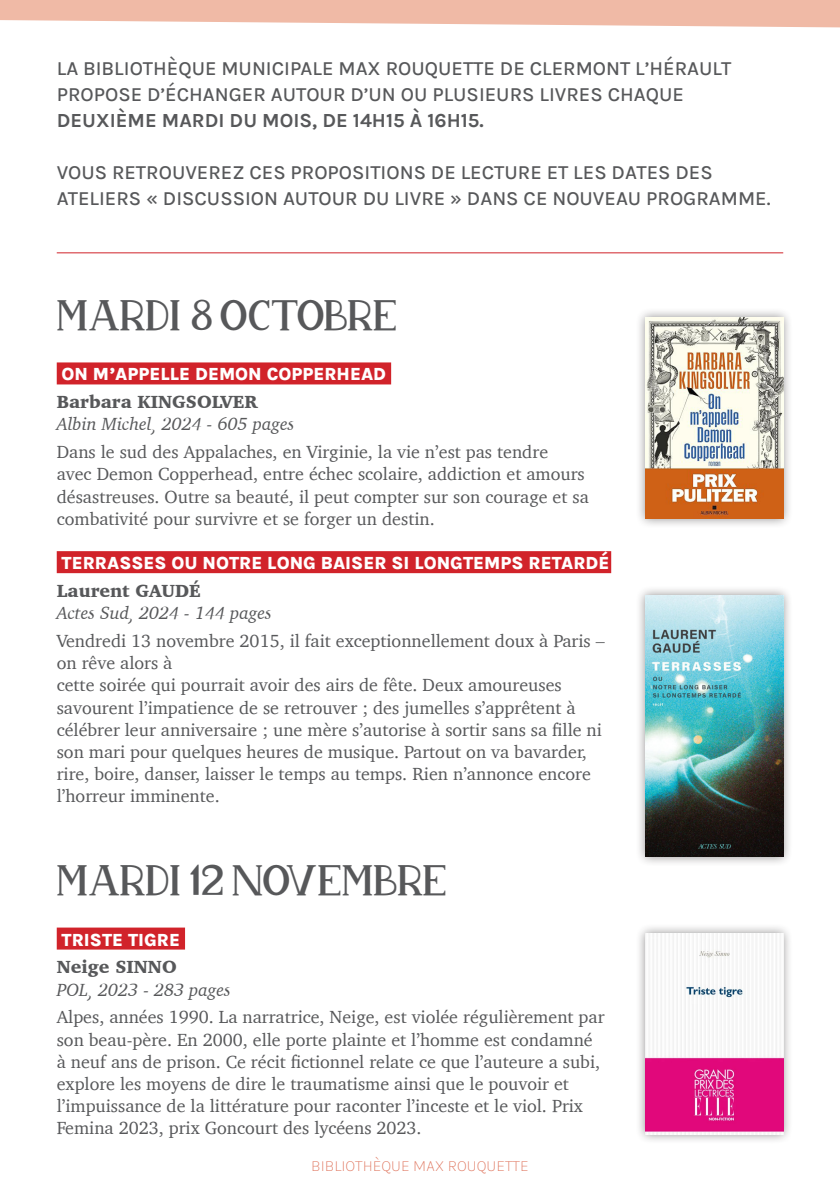
<style>
.page{position:relative;width:840px;height:1191px;background:#fff}
.page>*{position:absolute;margin:0;border:0;box-sizing:border-box;transform-origin:0 0}
.Date{font:40px "dreamgirls";color:#57585a}
.t1{font:500 20px/26px "Karla";color:#57585a}
.Texte{font:18px/22.2px "Charter";color:#57585a}
.Fond_rouge{font:800 18px "Karla";color:#fff}
.Italic{font:italic 18px "Charter";color:#57585a}
.Texte_Bold{font:900 18px "Charter";color:#57585a}
.t2{font:200 16px "Karla";color:#dd6c53}
.s1{font-weight:700}
</style>
<div class="page">
<div style="left:57px;top:362px;width:334px;height:22px;background:#d1232a"></div>
<div style="left:57px;top:551px;width:554px;height:22px;background:#d1232a"></div>
<div style="left:57px;top:927px;width:128px;height:22px;background:#d1232a"></div>
<div style="left:634px;top:585px;width:158px;height:281px;background:#231f20;opacity:.5"></div>
<img style="left:645px;top:595px;width:137px;height:261px">
<div style="left:634px;top:307px;width:158px;height:221px;background:#231f20;opacity:.5"></div>
<img style="left:645px;top:317px;width:137px;height:202px">
<div style="left:634px;top:922px;width:158px;height:222px;background:#231f20;opacity:.5"></div>
<img style="left:645px;top:933px;width:137px;height:201px">
<hr style="left:57px;top:252px;width:725px;height:1px;background:#d1232a">
<svg style="left:0;top:0;width:839px;height:27px;background:#f1c2b0"></svg>
<p class="t1" style="left:57px;top:55px;width:676px">LA BIBLIOTHÈQUE MUNICIPALE MAX ROUQUETTE DE CLERMONT L’HÉRAULT<br>PROPOSE D’ÉCHANGER AUTOUR D’UN OU PLUSIEURS LIVRES CHAQUE<br><span class="s1">DEUXIÈME MARDI DU MOIS, DE 14H15 À 16H15.</span></p>
<p class="t1" style="left:57px;top:159px;width:715px">VOUS RETROUVEREZ CES PROPOSITIONS DE LECTURE ET LES DATES DES<br>ATELIERS « DISCUSSION AUTOUR DU LIVRE » DANS CE NOUVEAU PROGRAMME.</p>
<p class="Date" style="left:57px;top:289px;width:342px">MARDI 8 OCT OBRE</p>
<p class="Fond_rouge" style="left:62px;top:362px;width:326px">ON M’APPELLE DEMON COPPERHEAD</p>
<p class="Texte_Bold" style="left:57px;top:391px;width:202px">Barbara KINGSOLVER</p>
<p class="Italic" style="left:57px;top:409px;width:239px">Albin Michel, 2024 - 605 pages</p>
<p class="Texte" style="left:57px;top:441px;width:533px">Dans le sud des Appalaches, en Virginie, la vie n’est pas tendre<br>avec Demon Copperhead, entre échec scolaire, addiction et amours désastreuses. Outre sa beauté, il peut compter sur son courage et sa combativité pour survivre et se forger un destin.</p>
<p class="Fond_rouge" style="left:62px;top:550px;width:549px">TERRASSES OU NOTRE LONG BAISER SI LONGTEMPS RETARDÉ</p>
<p class="Texte_Bold" style="left:57px;top:579px;width:146px">Laurent GAUDÉ</p>
<p class="Italic" style="left:57px;top:598px;width:216px">Actes Sud, 2024 - 144 pages</p>
<p class="Texte" style="left:57px;top:629px;width:549px">Vendredi 13 novembre 2015, il fait exceptionnellement doux à Paris – on rêve alors à</p>
<p class="Texte" style="left:57px;top:674px;width:546px">cette soirée qui pourrait avoir des airs de fête. Deux amoureuses savourent l’impatience de se retrouver ; des jumelles s’apprêtent à célébrer leur anniversaire ; une mère s’autorise à sortir sans sa fille ni son mari pour quelques heures de musique. Partout on va bavarder, rire, boire, danser, laisser le temps au temps. Rien n’annonce encore l’horreur imminente.</p>
<p class="Date" style="left:57px;top:854px;width:391px">MARDI 12 NOV EMBRE</p>
<p class="Fond_rouge" style="left:62px;top:927px;width:120px">TRISTE TIGRE</p>
<p class="Texte_Bold" style="left:57px;top:956px;width:121px">Neige SINNO</p>
<p class="Italic" style="left:57px;top:974px;width:175px">POL, 2023 - 283 pages</p>
<p class="Texte" style="left:57px;top:1006px;width:549px">Alpes, années 1990. La narratrice, Neige, est violée régulièrement par son beau-père. En 2000, elle porte plainte et l’homme est condamné à neuf ans de prison. Ce récit fictionnel relate ce que l’auteure a subi, explore les moyens de dire le traumatisme ainsi que le pouvoir et l’impuissance de la littérature pour raconter l’inceste et le viol. Prix Femina 2023, prix Goncourt des lycéens 2023.</p>
<p class="t2" style="left:311px;top:1156px;width:219px">BIBLIOTHÈQUE MAX ROUQUETTE</p>
</div>
